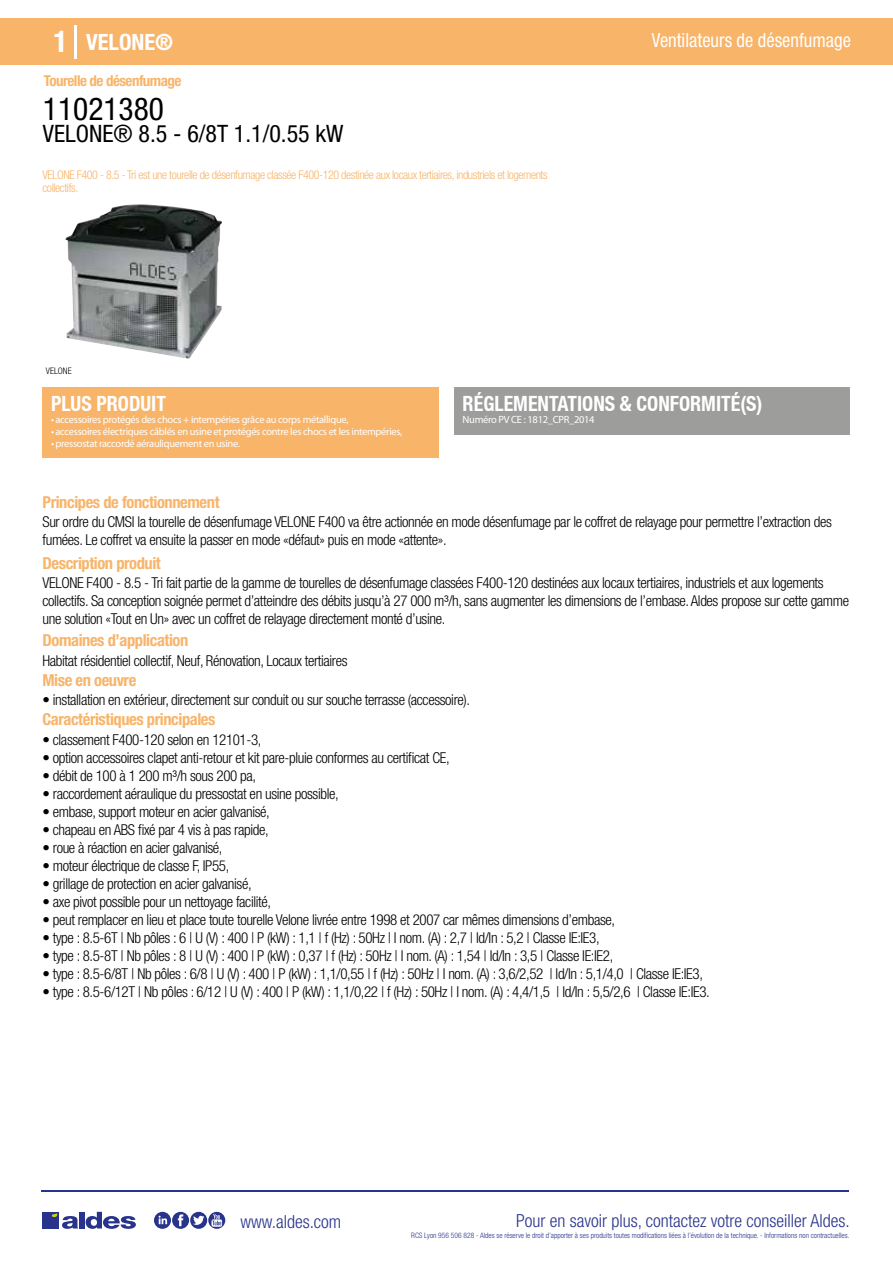
<style>
.page{position:relative;width:893px;height:1263px;background:#fff}
.page>*{position:absolute;margin:0;border:0;box-sizing:border-box;transform-origin:0 0}
.t1{font:condensed 31.5px "Helvetica Neue LT Std";color:#000}
.t2{font:condensed 24px "Helvetica Neue LT Std";color:#000}
.t3{font:700 condensed 22.5px "Helvetica Neue LT Std";color:#fff}
.t4{font:700 condensed 21px "Helvetica Neue";color:#fff;scale:.95 1}
.t5{font:condensed 19.5px "Helvetica Neue LT Std";color:#fff;scale:.95 1}
.t6{font:300 condensed 18px "Helvetica Neue";color:#28348b}
.t7{font:700 condensed 16.5px "Helvetica Neue LT Std";letter-spacing:-.025em;color:#f8b469}
.t8{font:300 condensed 15px/18px "Helvetica Neue LT Std";letter-spacing:-.025em;color:#000}
.t9{font:700 condensed 15px "Helvetica Neue LT Std";letter-spacing:-.035em;color:#f8b469}
.t10{font:300 condensed 12px/13.5px "Helvetica Neue LT Std";letter-spacing:-.035em;color:#f8b469}
.t11{font:10.5px "Myriad Pro";letter-spacing:-.03em;color:#fff}
.t12{font:300 condensed 7.5px "Helvetica Neue";color:#28348b}
.s1{font-size:30px}
</style>
<div class="page">
<div style="left:0;top:18px;width:893px;height:46px;background:#f8b469"></div>
<div style="left:454px;top:387px;width:396px;height:48px;background:#9d9d9c"></div>
<div style="left:43px;top:387px;width:396px;height:70px;background:#f8b469"></div>
<hr style="left:74px;top:25px;width:2px;height:33px;background:#fff">
<svg style="left:65px;top:204px;width:157px;height:155px"></svg>
<hr style="left:41px;top:1190px;width:808px;height:1px;background:#28348b">
<svg style="left:154px;top:1212px;width:71px;height:17px"></svg>
<div style="left:42px;top:1212px;width:17px;height:16px;background:#28348b"></div>
<div style="left:79px;top:1212px;width:5px;height:16px;background:#28348b"></div>
<svg style="left:86px;top:1212px;width:50px;height:17px"></svg>
<svg style="left:52px;top:1213px;width:26px;height:16px"></svg>
<h3 class="t3" style="left:54px;top:28px;width:121px"><span class="s1">1</span> VELONE®</h3>
<h3 class="t5" style="left:652px;top:29px;width:211px">Ventilateurs de désenfumage</h3>
<p class="t9" style="left:44px;top:71px;width:139px">Tourelle de désenfumage</p>
<h1 class="t1" style="left:43px;top:91px;width:122px">11021380</h1>
<h2 class="t2" style="left:43px;top:120px;width:302px">VELONE® 8.5 - 6/8T 1.1/0.55 kW</h2>
<p class="t10" style="left:43px;top:167px;width:507px">VELONE F400 - 8.5 - Tri est une tourelle de désenfumage classée F400-120 destinée aux locaux tertiaires, industriels et logements collectifs.</p>
<h3 class="t4" style="left:51px;top:391px;width:122px">PLUS PRODUIT</h3>
<p class="t11" style="left:51px;top:413px;width:299px">• accessoires protégés des chocs + intempéries grâce au corps métallique,</p>
<p class="t11" style="left:51px;top:425px;width:353px">• accessoires électriques câblés en usine et protégés contre les chocs et les intempéries,</p>
<p class="t11" style="left:51px;top:437px;width:191px">• pressostat raccordé aérauliquement en usine.</p>
<p class="t7" style="left:43px;top:492px;width:179px">Principes de fonctionnement</p>
<h3 class="t4" style="left:463px;top:391px;width:317px">RÉGLEMENTATIONS &amp; CONFORMITÉ(S)</h3>
<p class="t11" style="left:463px;top:413px;width:133px">Numéro PV CE : 1812_CPR_2014</p>
<p class="t8" style="left:43px;top:513px;width:791px">Sur ordre du CMSI la tourelle de désenfumage VELONE F400 va être actionnée en mode désenfumage par le coffret de relayage pour permettre l’extraction des fumées. Le coffret va ensuite la passer en mode «défaut» puis en mode «attente».</p>
<p class="t8" style="left:43px;top:573px;width:808px">VELONE F400 - 8.5 - Tri fait partie de la gamme de tourelles de désenfumage classées F400-120 destinées aux locaux tertiaires, industriels et aux logements collectifs. Sa conception soignée permet d’atteindre des débits jusqu’à 27 000 m³/h, sans augmenter les dimensions de l’embase. Aldes propose sur cette gamme une solution «Tout en Un» avec un coffret de relayage directement monté d’usine.</p>
<p class="t8" style="left:43px;top:651px;width:307px">Habitat résidentiel collectif, Neuf, Rénovation, Locaux tertiaires</p>
<p class="t8" style="left:43px;top:691px;width:429px">• installation en extérieur, directement sur conduit ou sur souche terrasse (accessoire).</p>
<p class="t7" style="left:43px;top:553px;width:120px">Description produit</p>
<p class="t7" style="left:43px;top:630px;width:147px">Domaines d’application</p>
<p class="t7" style="left:43px;top:670px;width:95px">Mise en oeuvre</p>
<p class="t7" style="left:43px;top:709px;width:174px">Caractéristiques principales</p>
<p class="t8" style="left:43px;top:730px;width:220px">• classement F400-120 selon en 12101-3,</p>
<p class="t8" style="left:43px;top:748px;width:409px">• option accessoires clapet anti-retour et kit pare-pluie conformes au certificat CE,</p>
<p class="t8" style="left:43px;top:766px;width:215px">• débit de 100 à 1 200 m³/h sous 200 pa,</p>
<p class="t8" style="left:43px;top:784px;width:298px">• raccordement aéraulique du pressostat en usine possible,</p>
<p class="t8" style="left:43px;top:802px;width:229px">• embase, support moteur en acier galvanisé,</p>
<p class="t8" style="left:43px;top:820px;width:228px">• chapeau en ABS fixé par 4 vis à pas rapide,</p>
<p class="t8" style="left:43px;top:838px;width:181px">• roue à réaction en acier galvanisé,</p>
<p class="t8" style="left:43px;top:856px;width:188px">• moteur électrique de classe F, IP55,</p>
<p class="t8" style="left:43px;top:874px;width:211px">• grillage de protection en acier galvanisé,</p>
<p class="t8" style="left:43px;top:892px;width:230px">• axe pivot possible pour un nettoyage facilité,</p>
<p class="t8" style="left:43px;top:910px;width:574px">• peut remplacer en lieu et place toute tourelle Velone livrée entre 1998 et 2007 car mêmes dimensions d’embase,</p>
<p class="t8" style="left:43px;top:928px;width:559px">• type : 8.5-6T | Nb pôles : 6 | U (V) : 400 | P (kW) : 1,1 | f (Hz) : 50Hz | I nom. (A) : 2,7 | Id/In : 5,2 | Classe IE:IE3,</p>
<p class="t8" style="left:43px;top:946px;width:572px">• type : 8.5-8T | Nb pôles : 8 | U (V) : 400 | P (kW) : 0,37 | f (Hz) : 50Hz | I nom. (A) : 1,54 | Id/In : 3,5 | Classe IE:IE2,</p>
<p class="t8" style="left:43px;top:964px;width:662px">• type : 8.5-6/8T | Nb pôles : 6/8 | U (V) : 400 | P (kW) : 1,1/0,55 | f (Hz) : 50Hz | I nom. (A) : 3,6/2,52 | Id/In : 5,1/4,0 | Classe IE:IE3,</p>
<p class="t8" style="left:43px;top:982px;width:669px">• type : 8.5-6/12T | Nb pôles : 6/12 | U (V) : 400 | P (kW) : 1,1/0,22 | f (Hz) : 50Hz | I nom. (A) : 4,4/1,5 | Id/In : 5,5/2,6 | Classe IE:IE3.</p>
<p class="t6" style="left:240px;top:1211px;width:102px">www.aldes.com</p>
<p class="t6" style="left:516px;top:1211px;width:335px">Pour en savoir plus, contactez votre conseiller Aldes.</p>
<p class="t12" style="left:411px;top:1230px;width:440px">RCS Lyon 956 506 828 - Aldes se réserve le droit d’apporter à ses produits toutes modifications liées à l’évolution de la technique. - Informations non contractuelles.</p>
</div>
